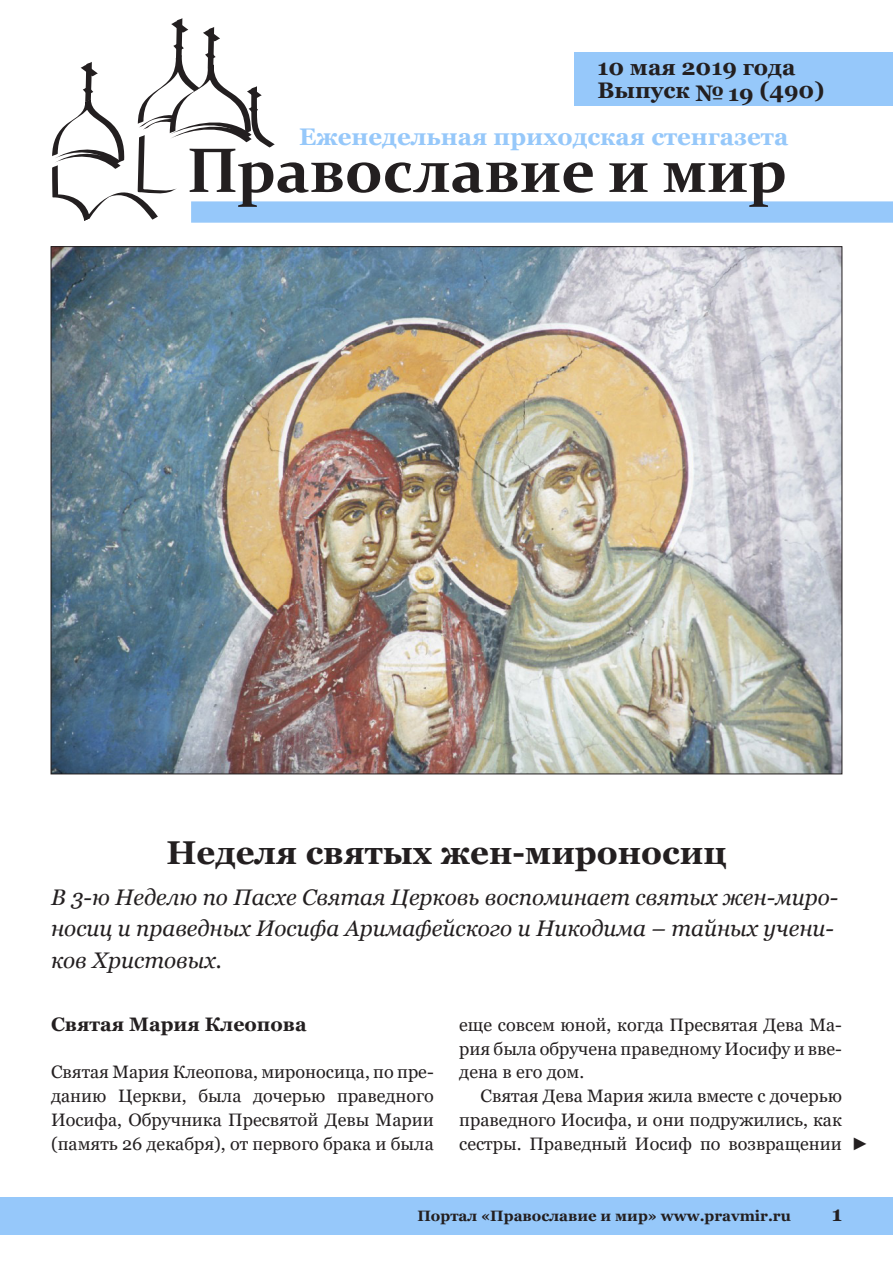
<style>
.page{position:relative;width:893px;height:1263px;background:#fff}
.page>*{position:absolute;margin:0;border:0;box-sizing:border-box;transform-origin:0 0}
.Zagolovok{font:700 33px "Georgia";color:#231f20}
.t1{font:700 24px "Georgia";color:#96c8fa}
.Author{font:italic 22.5px/31.5px "Georgia";color:#231f20}
.t2{font:700 22.5px/22.5px "Georgia";color:#231f20}
.t3{font:700 21px "Georgia";color:#231f20}
.Podzagolovok{font:700 19.5px "Georgia";color:#231f20}
.Text_first{font:18px/23.7px "Georgia";color:#231f20;text-align:justify}
.Text{font:18px/23.7px "Georgia";color:#231f20;text-align:justify}
.Text-2{font:18px "Arial";color:#231f20}
.t4{font:700 15px "Georgia";color:#231f20}
</style>
<div class="page">
<div style="left:191px;top:201px;width:702px;height:22px;background:#96c8fa"></div>
<div style="left:574px;top:53px;width:319px;height:53px;background:#96c8fa"></div>
<svg style="left:52px;top:18px;width:541px;height:203px"></svg>
<svg style="left:609px;top:163px;width:39px;height:29px"></svg>
<svg style="left:664px;top:162px;width:121px;height:45px"></svg>
<div style="left:0;top:1197px;width:893px;height:37px;background:#96c8fa"></div>
<img style="left:53px;top:248px;width:787px;height:524px">
<p class="t2" style="left:597px;top:56px;width:228px">10 мая 2019 года<br>Выпуск № 19 (490)</p>
<h2 class="t1" style="left:299px;top:122px;width:491px">Еженедельная приходская стенгазета</h2>
<p class="Zagolovok" style="left:166px;top:832px;width:562px">Неделя святых жен-мироносиц</p>
<p class="Author" style="left:51px;top:881px;width:789px">В 3-ю Неделю по Пасхе Святая Церковь воспоминает святых жен-миро&shy;носиц и праведных Иосифа Аримафейского и Никодима – тайных учени&shy;ков Христовых.</p>
<p class="Podzagolovok" style="left:51px;top:1011px;width:257px">Святая Мария Клеопова</p>
<p class="Text_first" style="left:51px;top:1061px;width:384px">Святая Мария Клеопова, мироносица, по пре&shy;данию Церкви, была дочерью праведного Иосифа, Обручника Пресвятой Девы Марии (память 26 декабря), от первого брака и была</p>
<p class="Text_first" style="left:459px;top:1013px;width:384px">еще совсем юной, когда Пресвятая Дева Ма&shy;рия была обручена праведному Иосифу и вве&shy;дена в его дом.</p>
<p class="Text" style="left:459px;top:1084px;width:384px;text-indent:21px">Святая Дева Мария жила вместе с дочерью праведного Иосифа, и они подружились, как сестры. Праведный Иосиф по возвращении</p>
<p class="Text-2" style="left:851px;top:1131px;width:19px">►</p>
<p class="t4" style="left:417px;top:1206px;width:375px">Портал «Православие и мир» www.pravmir.ru</p>
<p class="t3" style="left:832px;top:1200px;width:12px">1</p>
</div>
